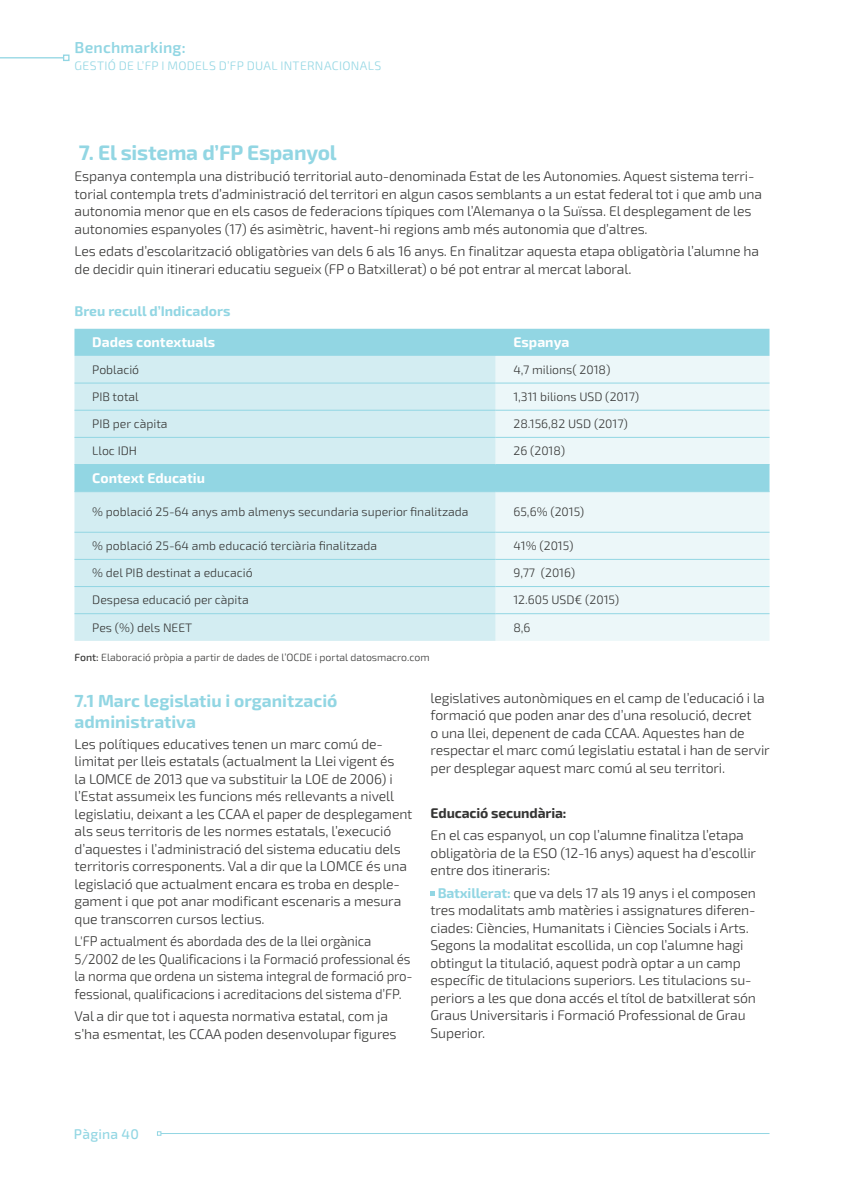
<style>
.page{position:relative;width:844px;height:1191px;background:#fff}
.page>*{position:absolute;margin:0;border:0;box-sizing:border-box;transform-origin:0 0}
.t1{font:700 21px "Exo 2";letter-spacing:-.01em;color:#92d6e3}
.t2{font:700 17.5px/21px "Exo 2";color:#92d6e3}
.t3{font:600 15.75px "Exo 2";letter-spacing:.01em;color:#92d6e3}
.t4{font:300 14px/17.5px "Exo 2";letter-spacing:-.01em;color:#343433}
.t5{font:300 14px/17.5px "Exo 2";letter-spacing:-.01em;color:#343433;scale:.95 1}
.t6{font:700 14px "Exo 2";color:#fff}
.t7{font:700 14px "Exo 2";color:#92d6e3}
.t8{font:700 14px "Exo 2";letter-spacing:-.01em;color:#343433}
.t9{font:500 14px "Exo 2";letter-spacing:.015em;color:#92d6e3}
.t10{font:300 12.25px "Exo 2";color:#343433}
.t11{font:300 12.25px "Exo 2";letter-spacing:.025em;color:#92d6e3}
.t12{font:300 10.5px "Exo 2";color:#343433}
.s1{font-weight:500}
.s2{font-weight:700;color:#92d6e3}
</style>
<div class="page">
<svg style="left:430px;top:891px;width:5px;height:5px"></svg>
<div style="left:74px;top:329px;width:695px;height:27px;background:#92d6e3"></div>
<svg style="left:74px;top:356px;width:421px;height:285px;background:#cceaf0"></svg>
<svg style="left:495px;top:356px;width:274px;height:285px;background:#e2f3f6"></svg>
<hr style="left:74px;top:383px;width:421px;height:1px;background:#92d6e3">
<hr style="left:495px;top:383px;width:274px;height:1px;background:#92d6e3">
<hr style="left:74px;top:410px;width:421px;height:1px;background:#92d6e3">
<hr style="left:495px;top:410px;width:274px;height:1px;background:#92d6e3">
<hr style="left:74px;top:437px;width:421px;height:1px;background:#92d6e3">
<hr style="left:495px;top:437px;width:274px;height:1px;background:#92d6e3">
<hr style="left:74px;top:464px;width:421px;height:1px;background:#92d6e3">
<hr style="left:495px;top:464px;width:274px;height:1px;background:#92d6e3">
<hr style="left:74px;top:491px;width:421px;height:1px;background:#92d6e3">
<hr style="left:495px;top:491px;width:274px;height:1px;background:#92d6e3">
<hr style="left:74px;top:532px;width:421px;height:1px;background:#92d6e3">
<hr style="left:495px;top:532px;width:274px;height:1px;background:#92d6e3">
<hr style="left:74px;top:559px;width:421px;height:1px;background:#92d6e3">
<hr style="left:495px;top:559px;width:274px;height:1px;background:#92d6e3">
<hr style="left:74px;top:586px;width:421px;height:1px;background:#92d6e3">
<hr style="left:495px;top:586px;width:274px;height:1px;background:#92d6e3">
<hr style="left:74px;top:613px;width:421px;height:1px;background:#92d6e3">
<hr style="left:495px;top:613px;width:274px;height:1px;background:#92d6e3">
<hr style="left:0;top:57px;width:64px;height:1px;background:#92d6e3">
<svg style="left:63px;top:55px;width:6px;height:6px"></svg>
<hr style="left:161px;top:1133px;width:608px;height:1px;background:#92d6e3">
<svg style="left:157px;top:1131px;width:4px;height:4px"></svg>
<p class="t3" style="left:75px;top:38px;width:113px">Benchmarking:</p>
<p class="t11" style="left:75px;top:58px;width:308px">GESTIÓ DE L’FP I MODELS D’FP DUAL INTERNACIONALS</p>
<h1 class="t1" style="left:79px;top:137px;width:259px">7. El sistema d’FP Espanyol</h1>
<p class="t4" style="left:75px;top:167px;width:689px">Espanya contempla una distribució territorial auto-denominada Estat de les Autonomies. Aquest sistema terri&shy;torial contempla trets d’administració del territori en algun casos semblants a un estat federal tot i que amb una autonomia menor que en els casos de federacions típiques com l’Alemanya o la Suïssa. El desplegament de les autonomies espanyoles (17) és asimètric, havent-hi regions amb més autonomia que d’altres.</p>
<p class="t4" style="left:75px;top:242px;width:685px">Les edats d’escolarització obligatòries van dels 6 als 16 anys. En finalitzar aquesta etapa obligatòria l’alumne ha de decidir quin itinerari educatiu segueix (FP o Batxillerat) o bé pot entrar al mercat laboral.</p>
<p class="t7" style="left:74px;top:301px;width:157px">Breu recull d’Indicadors</p>
<p class="t6" style="left:92px;top:332px;width:125px">Dades contextuals</p>
<p class="t6" style="left:513px;top:332px;width:57px">Espanya</p>
<p class="t10" style="left:92px;top:361px;width:48px">Població</p>
<p class="t10" style="left:513px;top:361px;width:98px">4,7 milions( 2018)</p>
<p class="t10" style="left:92px;top:388px;width:48px">PIB total</p>
<p class="t10" style="left:513px;top:388px;width:127px">1,311 bilions USD (2017)</p>
<p class="t10" style="left:92px;top:415px;width:77px">PIB per càpita</p>
<p class="t10" style="left:513px;top:415px;width:116px">28.156,82 USD (2017)</p>
<p class="t10" style="left:92px;top:442px;width:46px">Lloc IDH</p>
<p class="t10" style="left:513px;top:442px;width:53px">26 (2018)</p>
<p class="t6" style="left:92px;top:467px;width:114px">Context Educatiu</p>
<p class="t10" style="left:92px;top:503px;width:377px">% població 25-64 anys amb almenys secundaria superior finalitzada</p>
<p class="t10" style="left:513px;top:503px;width:72px">65,6% (2015)</p>
<p class="t10" style="left:92px;top:537px;width:286px">% població 25-64 amb educació terciària finalitzada</p>
<p class="t10" style="left:513px;top:537px;width:61px">41% (2015)</p>
<p class="t10" style="left:92px;top:564px;width:162px">% del PIB destinat a educació</p>
<p class="t10" style="left:513px;top:564px;width:63px">9,77 (2016)</p>
<p class="t10" style="left:92px;top:592px;width:158px">Despesa educació per càpita</p>
<p class="t10" style="left:513px;top:592px;width:107px">12.605 USD€ (2015)</p>
<p class="t10" style="left:92px;top:619px;width:101px">Pes (%) dels NEET</p>
<p class="t10" style="left:513px;top:619px;width:19px">8,6</p>
<p class="t12" style="left:75px;top:649px;width:356px"><span class="s1">Font:</span> Elaboració pròpia a partir de dades de l’OCDE i portal datosmacro.com</p>
<p class="t2" style="left:75px;top:689px;width:264px">7.1 Marc legislatiu i organització administrativa</p>
<p class="t4" style="left:75px;top:734px;width:339px">Les polítiques educatives tenen un marc comú de&shy;limitat per lleis estatals (actualment la Llei vigent és<br>la LOMCE de 2013 que va substituir la LOE de 2006) i l’Estat assumeix les funcions més rellevants a nivell legislatiu, deixant a les CCAA el paper de desplegament als seus territoris de les normes estatals, l’execució d’aquestes i l’administració del sistema educatiu dels territoris corresponents. Val a dir que la LOMCE és una legislació que actualment encara es troba en desple&shy;gament i que pot anar modificant escenaris a mesura que transcorren cursos lectius.</p>
<p class="t5" style="left:75px;top:932px;width:357px">L'FP actualment és abordada des de la llei orgànica 5/2002 de les Qualificacions i la Formació professional és la norma que ordena un sistema integral de formació pro&shy;fessional, qualificacions i acreditacions del sistema d’FP.</p>
<p class="t4" style="left:75px;top:1007px;width:323px">Val a dir que tot i aquesta normativa estatal, com ja s’ha esmentat, les CCAA poden desenvolupar figures</p>
<p class="t4" style="left:430px;top:688px;width:340px">legislatives autonòmiques en el camp de l’educació i la formació que poden anar des d’una resolució, decret<br>o una llei, depenent de cada CCAA. Aquestes han de respectar el marc comú legislatiu estatal i han de servir per desplegar aquest marc comú al seu territori.</p>
<p class="t8" style="left:430px;top:802px;width:137px">Educació secundària:</p>
<p class="t4" style="left:430px;top:826px;width:327px">En el cas espanyol, un cop l’alumne finalitza l’etapa obligatòria de la ESO (12-16 anys) aquest ha d’escollir entre dos itineraris:</p>
<p class="t4" style="left:430px;top:883px;width:327px;text-indent:7px"><span class="s2">Batxillerat:</span> que va dels 17 als 19 anys i el composen tres modalitats amb matèries i assignatures diferen&shy;ciades: Ciències, Humanitats i Ciències Socials i Arts.<br>Segons la modalitat escollida, un cop l’alumne hagi obtingut la titulació, aquest podrà optar a un camp específic de titulacions superiors. Les titulacions su&shy;periors a les que dona accés el títol de batxillerat són Graus Universitaris i Formació Professional de Grau Superior.</p>
<p class="t9" style="left:74px;top:1123px;width:66px">Pàgina 40</p>
</div>
